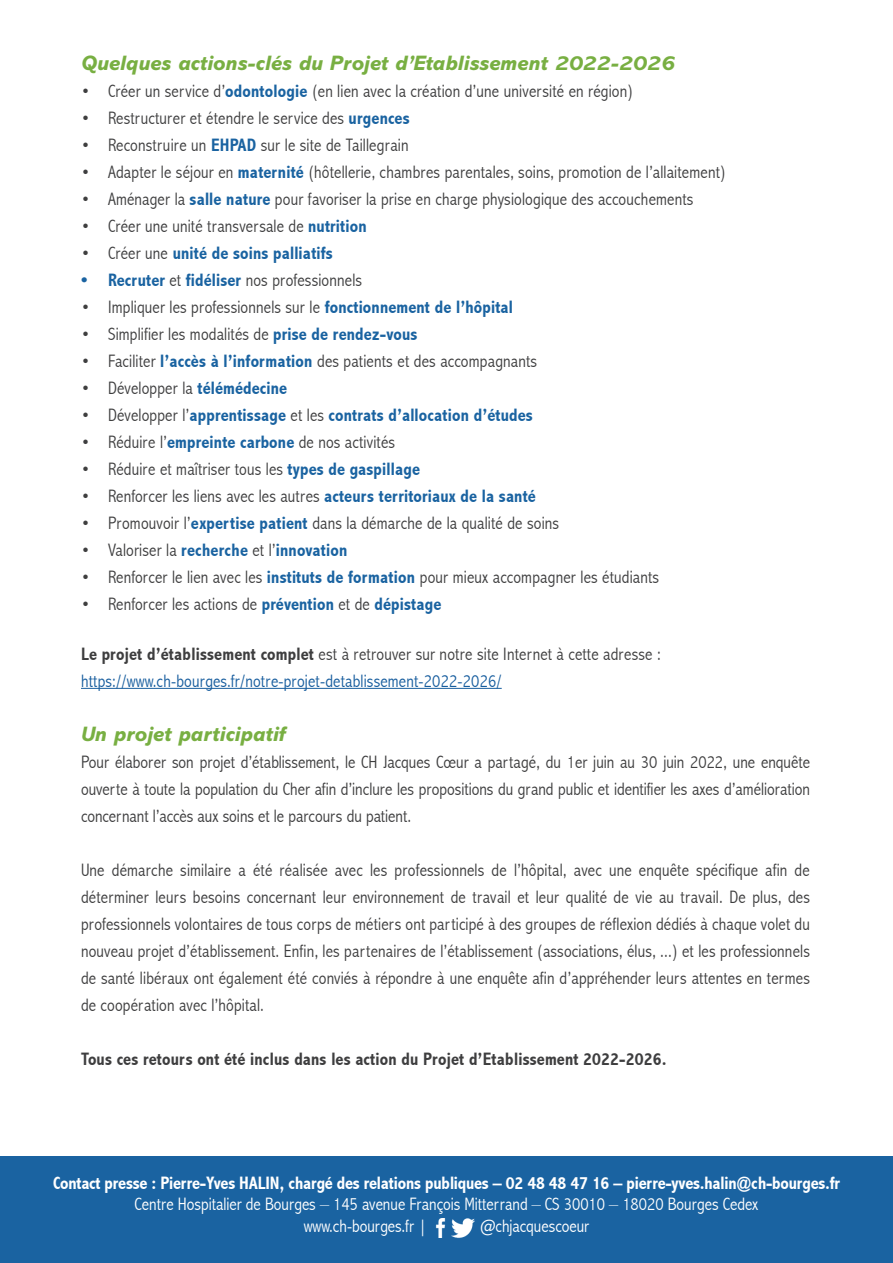
<style>
.page{position:relative;width:893px;height:1263px;background:#fff}
.page>*{position:absolute;margin:0;border:0;box-sizing:border-box;transform-origin:0 0}
.t1{font:italic 800 21px "Abadi MT Std";color:#78af42}
.t2{font:300 condensed 18px/27px "Abadi";letter-spacing:.01em;color:#3e3e3f;text-align:justify}
.t3{font:300 condensed 18px/27px "Abadi";letter-spacing:.01em;color:#175d9e}
.t4{font:700 condensed 18px "Abadi";letter-spacing:.01em;color:#1a63a1}
.t5{font:300 condensed 18px/21.6px "Abadi";color:#fff}
.t6{font:700 condensed 18px "Abadi";letter-spacing:-.01em;color:#fff}
.t7{font:700 condensed 18px "Abadi";letter-spacing:.01em;color:#3e3e3f}
.s1{font-weight:700;color:#1a63a1}
.s2{font-weight:300;color:#3e3e3f}
.s3{font-weight:700;color:#3e3e3f}
.s4{color:#3e3e3f}
</style>
<div class="page">
<div style="left:0;top:1157px;width:893px;height:106px;background:#1a63a1"></div>
<img style="left:435px;top:1219px;width:11px;height:18px">
<img style="left:451px;top:1218px;width:23px;height:20px">
<hr style="left:81px;top:688px;width:421px;height:1px;background:#175d9e">
<p class="t1" style="left:81px;top:51px;width:595px">Quelques actions-clés du Projet d’Etablissement 2022-2026</p>
<p class="t2" style="left:81px;top:77px;width:554px">• Créer un service d’<span class="s1">odontologie</span> (en lien avec la création d’une université en région)</p>
<p class="t2" style="left:81px;top:104px;width:330px">• Restructurer et étendre le service des <span class="s1">urgences</span></p>
<p class="t2" style="left:81px;top:131px;width:329px">• Reconstruire un <span class="s1">EHPAD</span> sur le site de Taillegrain</p>
<p class="t2" style="left:81px;top:158px;width:646px">• Adapter le séjour en <span class="s1">maternité</span> (hôtellerie, chambres parentales, soins, promotion de l’allaitement)</p>
<p class="t2" style="left:81px;top:185px;width:614px">• Aménager la <span class="s1">salle nature</span> pour favoriser la prise en charge physiologique des accouchements</p>
<p class="t2" style="left:81px;top:212px;width:287px">• Créer une unité transversale de <span class="s1">nutrition</span></p>
<p class="t4" style="left:81px;top:243px;width:253px"><span class="s2">• Créer une</span> unité de soins palliatifs</p>
<p class="t2" style="left:81px;top:266px;width:283px"><span class="s1">• Recruter</span> et <span class="s1">fidéliser</span> nos professionnels</p>
<p class="t2" style="left:81px;top:293px;width:433px">• Impliquer les professionnels sur le <span class="s1">fonctionnement de l’hôpital</span></p>
<p class="t2" style="left:81px;top:320px;width:338px">• Simplifier les modalités de <span class="s1">prise de rendez-vous</span></p>
<p class="t2" style="left:81px;top:347px;width:458px">• Faciliter <span class="s1">l’accès à l’information</span> des patients et des accompagnants</p>
<p class="t2" style="left:81px;top:374px;width:208px">• Développer la <span class="s1">télémédecine</span></p>
<p class="t4" style="left:81px;top:405px;width:453px"><span class="s2">• Développer l’</span>apprentissage <span class="s2">et les</span> contrats d’allocation d’études</p>
<p class="t2" style="left:81px;top:428px;width:316px">• Réduire l’<span class="s1">empreinte carbone</span> de nos activités</p>
<p class="t2" style="left:81px;top:455px;width:340px">• Réduire et maîtriser tous les <span class="s1">types de gaspillage</span></p>
<p class="t2" style="left:81px;top:482px;width:456px">• Renforcer les liens avec les autres <span class="s1">acteurs territoriaux de la santé</span></p>
<p class="t2" style="left:81px;top:509px;width:480px">• Promouvoir l’<span class="s1">expertise patient</span> dans la démarche de la qualité de soins</p>
<p class="t4" style="left:81px;top:540px;width:268px"><span class="s2">• Valoriser la</span> recherche <span class="s2">et l’</span>innovation</p>
<p class="t2" style="left:81px;top:563px;width:580px">• Renforcer le lien avec les <span class="s1">instituts de formation</span> pour mieux accompagner les étudiants</p>
<p class="t2" style="left:81px;top:590px;width:362px">• Renforcer les actions de <span class="s1">prévention</span> et de <span class="s1">dépistage</span></p>
<p class="t3" style="left:81px;top:640px;width:581px"><span class="s3">Le projet d’établissement complet</span> <span class="s4">est à retrouver sur notre site Internet à cette adresse : </span>https://www.ch-bourges.fr/notre-projet-detablissement-2022-2026/</p>
<p class="t1" style="left:81px;top:722px;width:206px">Un projet participatif</p>
<p class="t2" style="left:81px;top:748px;width:731px">Pour élaborer son projet d’établissement, le CH Jacques Cœur a partagé, du 1er juin au 30 juin 2022, une enquête ouverte à toute la population du Cher afin d’inclure les propositions du grand public et identifier les axes d’amélioration concernant l’accès aux soins et le parcours du patient.</p>
<p class="t2" style="left:81px;top:856px;width:730px">Une démarche similaire a été réalisée avec les professionnels de l’hôpital, avec une enquête spécifique afin de déterminer leurs besoins concernant leur environnement de travail et leur qualité de vie au travail. De plus, des professionnels volontaires de tous corps de métiers ont participé à des groupes de réflexion dédiés à chaque volet du nouveau projet d’établissement. Enfin, les partenaires de l’établissement (associations, élus, ...) et les professionnels de santé libéraux ont également été conviés à répondre à une enquête afin d’appréhender leurs attentes en termes de coopération avec l’hôpital.</p>
<p class="t7" style="left:81px;top:1048px;width:587px">Tous ces retours ont été inclus dans les action du Projet d’Etablissement 2022-2026.</p>
<p class="t6" style="left:53px;top:1172px;width:788px">Contact presse : Pierre-Yves HALIN, chargé des relations publiques – 02 48 48 47 16 – pierre-yves.halin@ch-bourges.fr</p>
<p class="t5" style="left:304px;top:1193px;width:456px;text-indent:-169px">Centre Hospitalier de Bourges – 145 avenue François Mitterrand – CS 30010 – 18020 Bourges Cedex www.ch-bourges.fr |</p>
<p class="t5" style="left:481px;top:1215px;width:110px">@chjacquescoeur</p>
</div>
